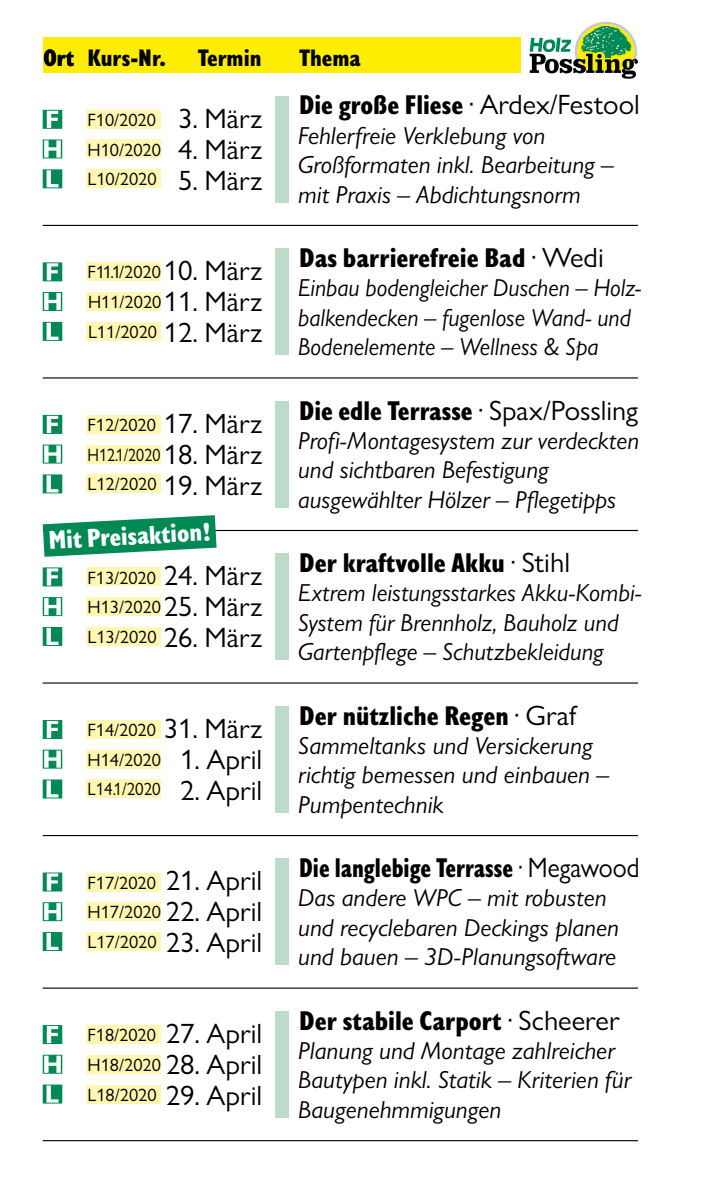
<style>
.page{position:relative;width:726px;height:1191px;background:#fff}
.page>*{position:absolute;margin:0;border:0;box-sizing:border-box;transform-origin:0 0}
.t1{font:700 28px "Gill Sans Nova";color:#000}
.t2{font:28px "Gill Sans Nova";color:#000}
.t3{font:700 28px "Gill Sans Nova";color:#000;scale:.91 1}
.t4{font:700 26.8px "Gill Sans Nova";color:#fff}
.t5{font:italic 24.8px/29.6px "Gill Sans Nova";color:#000}
.t6{font:700 24.8px "Gill Sans Nova";color:#000}
.t7{font:18px/29.6px "Gill Sans Nova";color:#000}
.s1{font-weight:400}
</style>
<div class="page">
<hr style="left:43px;top:530px;width:595px;height:1px;background:#000">
<hr style="left:43px;top:682px;width:595px;height:1px;background:#000">
<svg style="left:43px;top:597px;width:19px;height:19px"></svg>
<div style="left:86px;top:597px;width:74px;height:19px;background:#fff7b2"></div>
<svg style="left:43px;top:627px;width:19px;height:19px"></svg>
<div style="left:86px;top:627px;width:74px;height:19px;background:#fff7b2"></div>
<svg style="left:43px;top:567px;width:19px;height:19px"></svg>
<div style="left:86px;top:567px;width:74px;height:19px;background:#fff7b2"></div>
<div style="left:275px;top:553px;width:13px;height:107px;background:#bcdbc9"></div>
<div style="left:43px;top:38px;width:477px;height:35px;background:#ffed00"></div>
<svg style="left:529px;top:21px;width:109px;height:58px"></svg>
<hr style="left:43px;top:377px;width:595px;height:1px;background:#000">
<hr style="left:43px;top:225px;width:595px;height:1px;background:#000">
<svg style="left:43px;top:515px;width:174px;height:42px"></svg>
<svg style="left:43px;top:139px;width:19px;height:19px"></svg>
<div style="left:86px;top:139px;width:74px;height:19px;background:#fff7b2"></div>
<svg style="left:43px;top:169px;width:19px;height:19px"></svg>
<div style="left:86px;top:169px;width:74px;height:19px;background:#fff7b2"></div>
<svg style="left:43px;top:110px;width:19px;height:19px"></svg>
<div style="left:86px;top:110px;width:74px;height:19px;background:#fff7b2"></div>
<div style="left:275px;top:96px;width:13px;height:106px;background:#bcdbc9"></div>
<svg style="left:43px;top:292px;width:19px;height:19px"></svg>
<div style="left:86px;top:292px;width:74px;height:19px;background:#fff7b2"></div>
<svg style="left:43px;top:322px;width:19px;height:19px"></svg>
<div style="left:86px;top:322px;width:74px;height:19px;background:#fff7b2"></div>
<svg style="left:43px;top:262px;width:19px;height:19px"></svg>
<div style="left:86px;top:262px;width:74px;height:19px;background:#fff7b2"></div>
<div style="left:275px;top:248px;width:13px;height:107px;background:#bcdbc9"></div>
<svg style="left:43px;top:444px;width:19px;height:19px"></svg>
<div style="left:86px;top:444px;width:74px;height:19px;background:#fff7b2"></div>
<svg style="left:43px;top:474px;width:19px;height:19px"></svg>
<div style="left:86px;top:474px;width:74px;height:19px;background:#fff7b2"></div>
<svg style="left:43px;top:415px;width:19px;height:19px"></svg>
<div style="left:86px;top:415px;width:74px;height:19px;background:#fff7b2"></div>
<div style="left:275px;top:401px;width:13px;height:106px;background:#bcdbc9"></div>
<svg style="left:43px;top:749px;width:19px;height:19px"></svg>
<div style="left:86px;top:749px;width:74px;height:19px;background:#fff7b2"></div>
<svg style="left:43px;top:779px;width:19px;height:19px"></svg>
<div style="left:86px;top:779px;width:74px;height:19px;background:#fff7b2"></div>
<svg style="left:43px;top:720px;width:19px;height:19px"></svg>
<div style="left:86px;top:720px;width:74px;height:19px;background:#fff7b2"></div>
<div style="left:275px;top:706px;width:13px;height:106px;background:#bcdbc9"></div>
<hr style="left:43px;top:835px;width:595px;height:1px;background:#000">
<svg style="left:43px;top:902px;width:19px;height:19px"></svg>
<div style="left:86px;top:902px;width:74px;height:19px;background:#fff7b2"></div>
<svg style="left:43px;top:932px;width:19px;height:19px"></svg>
<div style="left:86px;top:932px;width:74px;height:19px;background:#fff7b2"></div>
<svg style="left:43px;top:872px;width:19px;height:19px"></svg>
<div style="left:86px;top:872px;width:74px;height:19px;background:#fff7b2"></div>
<div style="left:275px;top:858px;width:13px;height:107px;background:#bcdbc9"></div>
<hr style="left:43px;top:987px;width:595px;height:1px;background:#000">
<hr style="left:43px;top:1140px;width:595px;height:1px;background:#000">
<svg style="left:43px;top:1054px;width:19px;height:19px"></svg>
<div style="left:86px;top:1054px;width:74px;height:19px;background:#fff7b2"></div>
<svg style="left:43px;top:1084px;width:19px;height:19px"></svg>
<div style="left:86px;top:1084px;width:74px;height:19px;background:#fff7b2"></div>
<svg style="left:43px;top:1025px;width:19px;height:19px"></svg>
<div style="left:86px;top:1025px;width:74px;height:19px;background:#fff7b2"></div>
<div style="left:275px;top:1011px;width:13px;height:106px;background:#bcdbc9"></div>
<p class="t6" style="left:43px;top:40px;width:124px">Ort Kurs-Nr.</p>
<p class="t6" style="left:198px;top:40px;width:65px">Termin</p>
<p class="t6" style="left:299px;top:40px;width:63px">Thema</p>
<p class="t7" style="left:88px;top:105px;width:75px">F10/2020<br>H10/2020<br>L10/2020</p>
<p class="t2" style="left:178px;top:101px;width:86px">3. März</p>
<p class="t2" style="left:178px;top:132px;width:86px">4. März</p>
<p class="t2" style="left:178px;top:163px;width:86px">5. März</p>
<p class="t2" style="left:164px;top:253px;width:100px">10. März</p>
<p class="t2" style="left:164px;top:284px;width:100px">11. März</p>
<p class="t2" style="left:164px;top:316px;width:100px">12. März</p>
<p class="t7" style="left:88px;top:257px;width:75px">F11.1/2020</p>
<p class="t7" style="left:88px;top:287px;width:75px">H11/2020<br>L11/2020</p>
<p class="t2" style="left:164px;top:406px;width:100px">17. März</p>
<p class="t2" style="left:164px;top:437px;width:100px">18. März</p>
<p class="t2" style="left:164px;top:468px;width:100px">19. März</p>
<p class="t7" style="left:88px;top:410px;width:74px">F12/2020<br>H12.1/2020<br>L12/2020</p>
<p class="t4" style="left:48px;top:521px;width:163px;rotate:-3deg">Mit Preisaktion!</p>
<p class="t2" style="left:164px;top:558px;width:100px">24. März</p>
<p class="t2" style="left:164px;top:589px;width:100px">25. März</p>
<p class="t2" style="left:164px;top:620px;width:100px">26. März</p>
<p class="t7" style="left:88px;top:562px;width:75px">F13/2020<br>H13/2020<br>L13/2020</p>
<p class="t2" style="left:164px;top:711px;width:100px">31. März</p>
<p class="t2" style="left:180px;top:742px;width:84px">1. April</p>
<p class="t2" style="left:180px;top:773px;width:84px">2. April</p>
<p class="t7" style="left:88px;top:715px;width:75px">F14/2020<br>H14/2020<br>L14.1/2020</p>
<p class="t2" style="left:166px;top:863px;width:98px">21. April</p>
<p class="t2" style="left:166px;top:894px;width:98px">22. April</p>
<p class="t2" style="left:166px;top:925px;width:98px">23. April</p>
<p class="t7" style="left:88px;top:867px;width:75px">F17/2020<br>H17/2020<br>L17/2020</p>
<p class="t2" style="left:166px;top:1016px;width:98px">27. April</p>
<p class="t2" style="left:166px;top:1047px;width:98px">28. April</p>
<p class="t2" style="left:166px;top:1078px;width:98px">29. April</p>
<p class="t7" style="left:88px;top:1020px;width:75px">F18/2020<br>H18/2020<br>L18/2020</p>
<p class="t1" style="left:299px;top:86px;width:342px">Die große Fliese <span class="s1">· Ardex/Festool</span></p>
<p class="t5" style="left:298px;top:120px;width:317px">Fehlerfreie Verklebung von<br>Großformaten inkl. Bearbeitung – mit Praxis – Abdichtungsnorm</p>
<p class="t1" style="left:299px;top:238px;width:306px">Das barrierefreie Bad <span class="s1">· Wedi</span></p>
<p class="t5" style="left:298px;top:272px;width:345px">Einbau bodengleicher Duschen – Holz&shy;balkendecken – fugenlose Wand- und<br>Bodenelemente – Wellness &amp; Spa</p>
<p class="t1" style="left:299px;top:391px;width:340px">Die edle Terrasse <span class="s1">· Spax/Possling</span></p>
<p class="t5" style="left:298px;top:425px;width:342px">Profi-Montagesystem zur verdeckten und sichtbaren Befestigung ausgewählter Hölzer – Pflegetipps</p>
<p class="t1" style="left:299px;top:543px;width:272px">Der kraftvolle Akku <span class="s1">· Stihl</span></p>
<p class="t5" style="left:298px;top:577px;width:345px">Extrem leistungsstarkes Akku-Kombi-<br>System für Brennholz, Bauholz und<br>Gartenpflege – Schutzbekleidung</p>
<p class="t1" style="left:299px;top:696px;width:279px">Der nützliche Regen <span class="s1">· Graf</span></p>
<p class="t5" style="left:298px;top:730px;width:312px">Sammeltanks und Versickerung richtig bemessen und einbauen –<br>Pumpentechnik</p>
<p class="t3" style="left:299px;top:848px;width:375px">Die langlebige Terrasse <span class="s1">· Megawood</span></p>
<p class="t5" style="left:298px;top:882px;width:322px">Das andere WPC – mit robusten und recyclebaren Deckings planen und bauen – 3D-Planungsoftware</p>
<p class="t1" style="left:299px;top:1001px;width:322px">Der stabile Carport <span class="s1">· Scheerer</span></p>
<p class="t5" style="left:298px;top:1035px;width:334px">Planung und Montage zahlreicher<br>Bautypen inkl. Statik – Kriterien für<br>Baugenehmmigungen</p>
</div>
